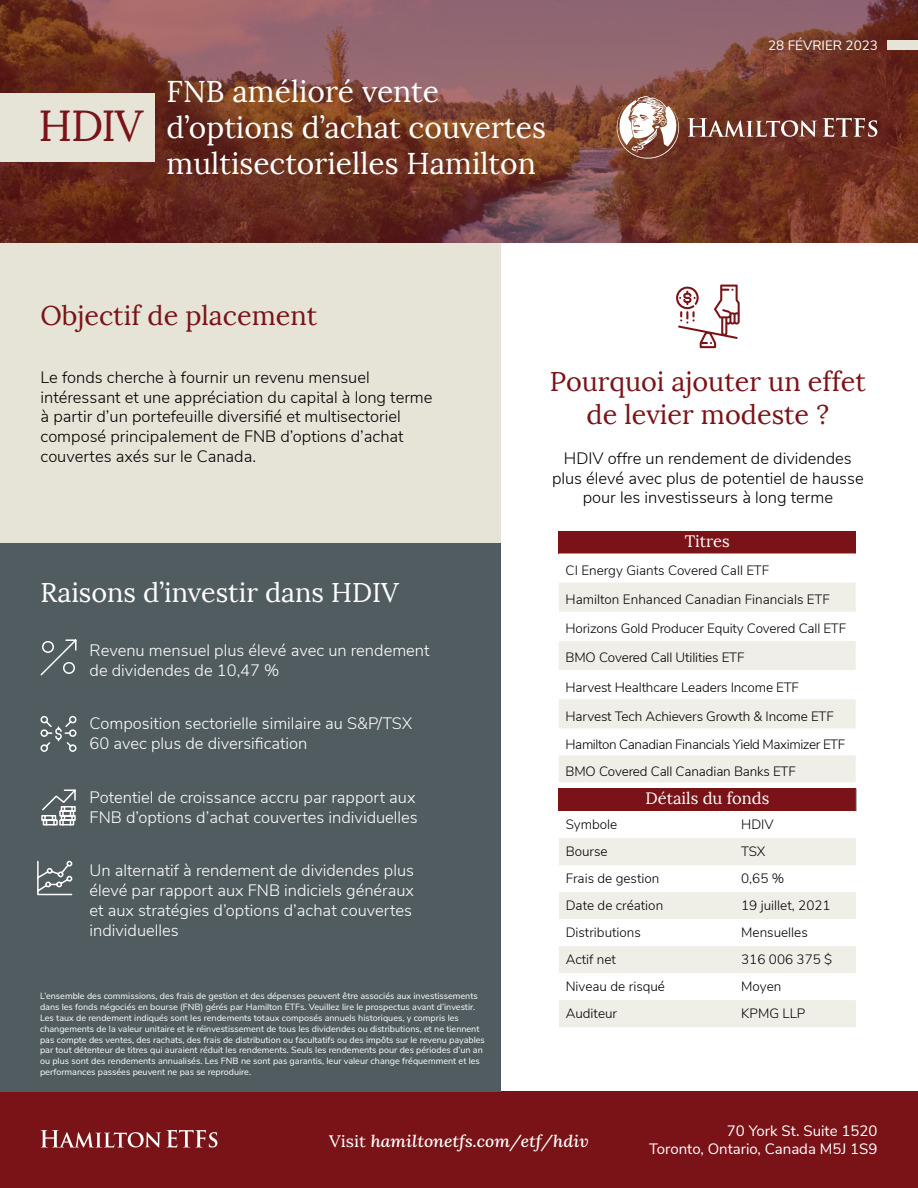
<style>
.page{position:relative;width:918px;height:1188px;background:#fff}
.page>*{position:absolute;margin:0;border:0;box-sizing:border-box;transform-origin:0 0}
.t1{font:43.35px "Lora";color:#7a1317}
.t2{font:30px/36px "Lora";color:#fff}
.t3{font:27px/32.4px "Lora";color:#7a1317;text-align:center}
.t4{font:27px "Lora";color:#fff}
.t5{font:300 16.5px/19.8px "Nunito Sans";color:#fff}
.t6{font:300 16.5px/19.8px "Nunito Sans";color:#000}
.t7{font:italic 500 16.5px "Lora";color:#fff;scale:1.08 1}
.t8{font:16.5px "Lora";color:#fff}
.t9{font:15px/18px "Nunito Sans";color:#fff;text-align:right}
.t10{font:300 13.5px/28.7px "Nunito Sans";letter-spacing:-.01em;color:#000}
.t11{font:13.5px "Nunito Sans";color:#fff}
.t12{font:9px/10.8px "Nunito Sans";color:#fff}
.s1{font-weight:400;font-style:normal}
</style>
<div class="page">
<div style="left:0;top:227px;width:500px;height:367px;background:#e6e3d7"></div>
<svg style="left:0;top:0;width:918px;height:243px;background:#7a4239"></svg>
<div style="left:0;top:1092px;width:918px;height:96px;background:#7a1317"></div>
<svg style="left:41px;top:1130px;width:176px;height:18px"></svg>
<div style="left:0;top:543px;width:500px;height:549px;background:#515c60"></div>
<div style="left:887px;top:40px;width:31px;height:10px;background:#e6e3d7"></div>
<svg style="left:687px;top:118px;width:130px;height:19px"></svg>
<svg style="left:823px;top:118px;width:54px;height:19px"></svg>
<svg style="left:617px;top:96px;width:62px;height:63px"></svg>
<div style="left:559px;top:531px;width:297px;height:22px;background:#7a1317"></div>
<svg style="left:559px;top:553px;width:297px;height:1px"></svg>
<svg style="left:559px;top:583px;width:297px;height:87px"></svg>
<svg style="left:559px;top:699px;width:297px;height:83px"></svg>
<div style="left:559px;top:789px;width:297px;height:22px;background:#7a1317"></div>
<svg style="left:559px;top:838px;width:297px;height:189px;fill:#f0efe7"></svg>
<svg style="left:856px;top:789px;width:1px;height:22px"></svg>
<hr style="left:559px;top:788px;width:175px;height:1px;background:#7a1317">
<hr style="left:734px;top:788px;width:122px;height:1px;background:#7a1317">
<svg style="left:40px;top:715px;width:37px;height:37px"></svg>
<svg style="left:41px;top:789px;width:35px;height:37px"></svg>
<svg style="left:37px;top:860px;width:36px;height:36px"></svg>
<svg style="left:676px;top:285px;width:64px;height:63px"></svg>
<div style="left:0;top:93px;width:154px;height:69px;background:#e6e3d7"></div>
<svg style="left:40px;top:639px;width:37px;height:37px"></svg>
<h1 class="t1" style="left:39px;top:99px;width:106px">HDIV</h1>
<h2 class="t2" style="left:167px;top:73px;width:381px">FNB amélioré vente d’options d’achat couvertes multisectorielles Hamilton</h2>
<h3 class="t3" style="left:40px;top:299px;width:278px">Objectif de placement</h3>
<h3 class="t11" style="left:768px;top:36px;width:112px">28 FÉVRIER 2023</h3>
<p class="t6" style="left:40px;top:366px;width:394px">Le fonds cherche à fournir un revenu mensuel intéressant et une appréciation du capital à long terme à partir d’un portefeuille diversifié et multisectoriel composé principalement de FNB d’options d’achat couvertes axés sur le Canada.</p>
<h3 class="t4" style="left:40px;top:576px;width:360px">Raisons d’investir dans HDIV</h3>
<h3 class="t5" style="left:90px;top:639px;width:342px">Revenu mensuel plus élevé avec un rendement de dividendes de 10,47 %</h3>
<h3 class="t5" style="left:90px;top:713px;width:324px">Composition sectorielle similaire au S&amp;P/TSX<br>60 avec plus de diversification</h3>
<h3 class="t5" style="left:90px;top:786px;width:330px">Potentiel de croissance accru par rapport aux<br>FNB d’options d’achat couvertes individuelles</h3>
<h3 class="t5" style="left:90px;top:859px;width:326px">Un alternatif à rendement de dividendes plus élevé par rapport aux FNB indiciels généraux et aux stratégies d’options d’achat couvertes individuelles</h3>
<p class="t12" style="left:40px;top:990px;width:446px">L’ensemble des commissions, des frais de gestion et des dépenses peuvent être associés aux investissements dans les fonds négociés en bourse (FNB) gérés par Hamilton ETFs. Veuillez lire le prospectus avant d’investir.<br>Les taux de rendement indiqués sont les rendements totaux composés annuels historiques, y compris les changements de la valeur unitaire et le réinvestissement de tous les dividendes ou distributions, et ne tiennent pas compte des ventes, des rachats, des frais de distribution ou facultatifs ou des impôts sur le revenu payables par tout détenteur de titres qui auraient réduit les rendements. Seuls les rendements pour des périodes d’un an ou plus sont des rendements annualisés. Les FNB ne sont pas garantis, leur valeur change fréquemment et les performances passées peuvent ne pas se reproduire.</p>
<h3 class="t3" style="left:550px;top:366px;width:317px">Pourquoi ajouter un effet de levier modeste ?</h3>
<h3 class="t6" style="left:552px;top:447px;width:313px;text-align:center">HDIV offre un rendement de dividendes plus élevé avec plus de potentiel de hausse pour les investisseurs à long terme</h3>
<h3 class="t8" style="left:685px;top:531px;width:47px">Titres</h3>
<p class="t10" style="left:566px;top:555px;width:282px">CI Energy Giants Covered Call ETF<br>Hamilton Enhanced Canadian Financials ETF Horizons Gold Producer Equity Covered Call ETF BMO Covered Call Utilities ETF<br>Harvest Healthcare Leaders Income ETF Harvest Tech Achievers Growth &amp; Income ETF Hamilton Canadian Financials Yield Maximizer ETF BMO Covered Call Canadian Banks ETF</p>
<h3 class="t8" style="left:646px;top:788px;width:125px">Détails du fonds</h3>
<h3 class="t10" style="left:566px;top:809px;width:53px">Symbole</h3>
<h3 class="t10" style="left:741px;top:809px;width:34px">HDIV</h3>
<h3 class="t10" style="left:566px;top:836px;width:43px">Bourse</h3>
<h3 class="t10" style="left:741px;top:836px;width:26px">TSX</h3>
<h3 class="t10" style="left:566px;top:863px;width:95px">Frais de gestion</h3>
<h3 class="t10" style="left:741px;top:863px;width:45px">0,65 %</h3>
<h3 class="t10" style="left:566px;top:890px;width:99px">Date de création</h3>
<h3 class="t10" style="left:741px;top:890px;width:91px">19 juillet, 2021</h3>
<h3 class="t10" style="left:566px;top:917px;width:77px">Distributions</h3>
<h3 class="t10" style="left:741px;top:917px;width:68px">Mensuelles</h3>
<h3 class="t10" style="left:566px;top:944px;width:52px">Actif net</h3>
<h3 class="t10" style="left:741px;top:944px;width:93px">316 006 375 $</h3>
<h3 class="t10" style="left:566px;top:971px;width:101px">Niveau de risqué</h3>
<h3 class="t10" style="left:741px;top:971px;width:42px">Moyen</h3>
<h3 class="t10" style="left:566px;top:998px;width:53px">Auditeur</h3>
<h3 class="t10" style="left:741px;top:998px;width:66px">KPMG LLP</h3>
<h3 class="t7" style="left:329px;top:1130px;width:242px"><span class="s1">Visit</span> hamiltonetfs.com/etf/hdiv</h3>
<h3 class="t9" style="left:649px;top:1120px;width:230px">70 York St. Suite 1520<br>Toronto, Ontario, Canada M5J 1S9</h3>
</div>
